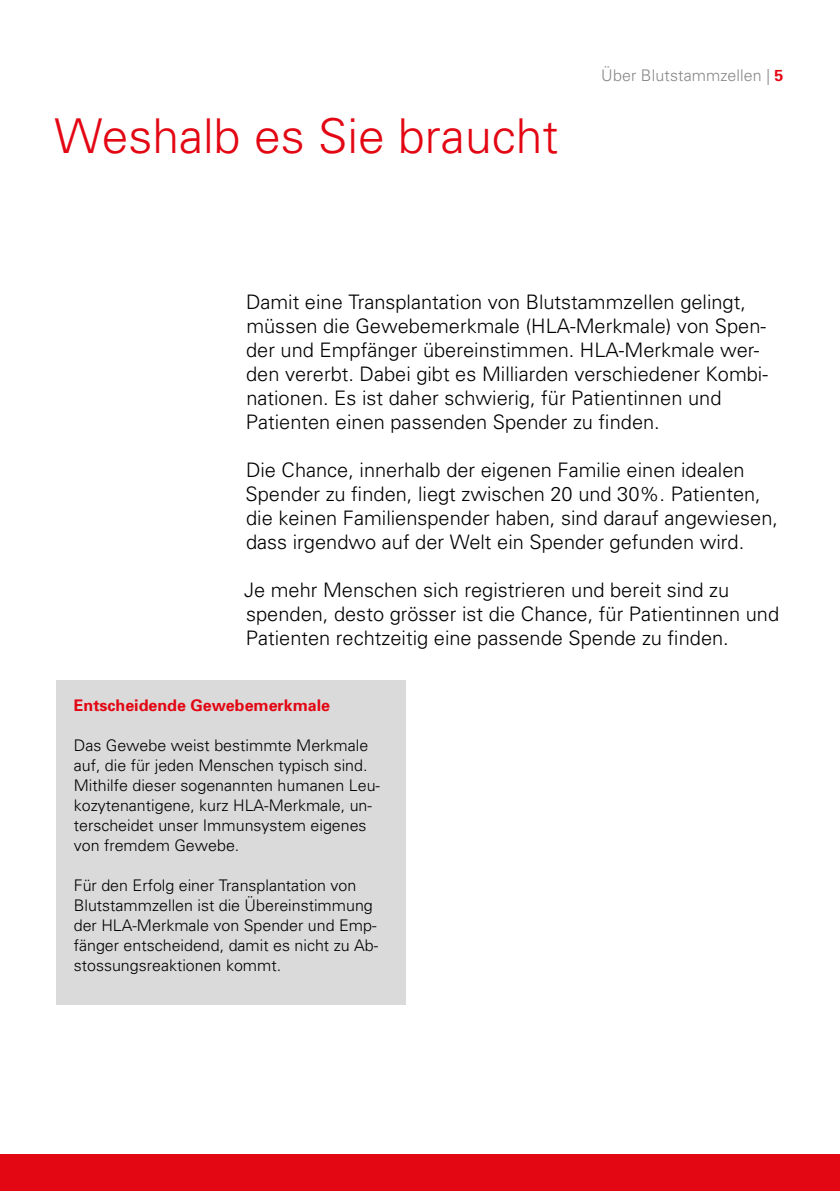
<style>
.page{position:relative;width:840px;height:1191px;background:#fff}
.page>*{position:absolute;margin:0;border:0;box-sizing:border-box;transform-origin:0 0}
.t1{font:300 48px "Univers";color:#e30613}
.t2{font:300 20px/24px "Univers";color:#000}
.t3{font:300 16px/20px "Univers";color:#000}
.t4{font:700 16px "Univers";color:#e30613}
.t5{font:300 16px "Univers";letter-spacing:.01em;color:#878787}
.s1{font-weight:700;color:#e30613}
</style>
<div class="page">
<div style="left:57px;top:681px;width:348px;height:324px;background:#dadada"></div>
<div style="left:0;top:1154px;width:839px;height:37px;background:#e30613"></div>
<h1 class="t1" style="left:55px;top:107px;width:505px">Weshalb es Sie braucht</h1>
<p class="t5" style="left:601px;top:65px;width:183px">Über Blutstammzellen | <span class="s1">5</span></p>
<p class="t2" style="left:246px;top:290px;width:523px">Damit eine Transplantation von Blutstammzellen gelingt, müssen die Gewebemerkmale (HLA-Merkmale) von Spen&shy;der und Empfänger übereinstimmen. HLA-Merkmale wer&shy;den vererbt. Dabei gibt es Milliarden verschiedener Kombi&shy;nationen. Es ist daher schwierig, für Patientinnen und Patienten einen passenden Spender zu finden.</p>
<p class="t2" style="left:245px;top:458px;width:533px">Die Chance, innerhalb der eigenen Familie einen idealen Spender zu finden, liegt zwischen 20 und 30%. Patienten, die keinen Familienspender haben, sind darauf angewiesen, dass irgendwo auf der Welt ein Spender gefunden wird.</p>
<p class="t2" style="left:244px;top:578px;width:536px">Je mehr Menschen sich registrieren und bereit sind zu spenden, desto grösser ist die Chance, für Patientinnen und<br>Patienten rechtzeitig eine passende Spende zu finden.</p>
<p class="t4" style="left:74px;top:695px;width:258px">Entscheidende Gewebemerkmale</p>
<p class="t3" style="left:74px;top:735px;width:307px">Das Gewebe weist bestimmte Merkmale auf, die für jeden Menschen typisch sind.<br>Mithilfe dieser sogenannten humanen Leu&shy;kozytenantigene, kurz HLA-Merkmale, un&shy;terscheidet unser Immunsystem eigenes von fremdem Gewebe.</p>
<p class="t3" style="left:74px;top:875px;width:305px">Für den Erfolg einer Transplantation von Blutstammzellen ist die Übereinstimmung der HLA-Merkmale von Spender und Emp&shy;fänger entscheidend, damit es nicht zu Ab&shy;stossungsreaktionen kommt.</p>
</div>
